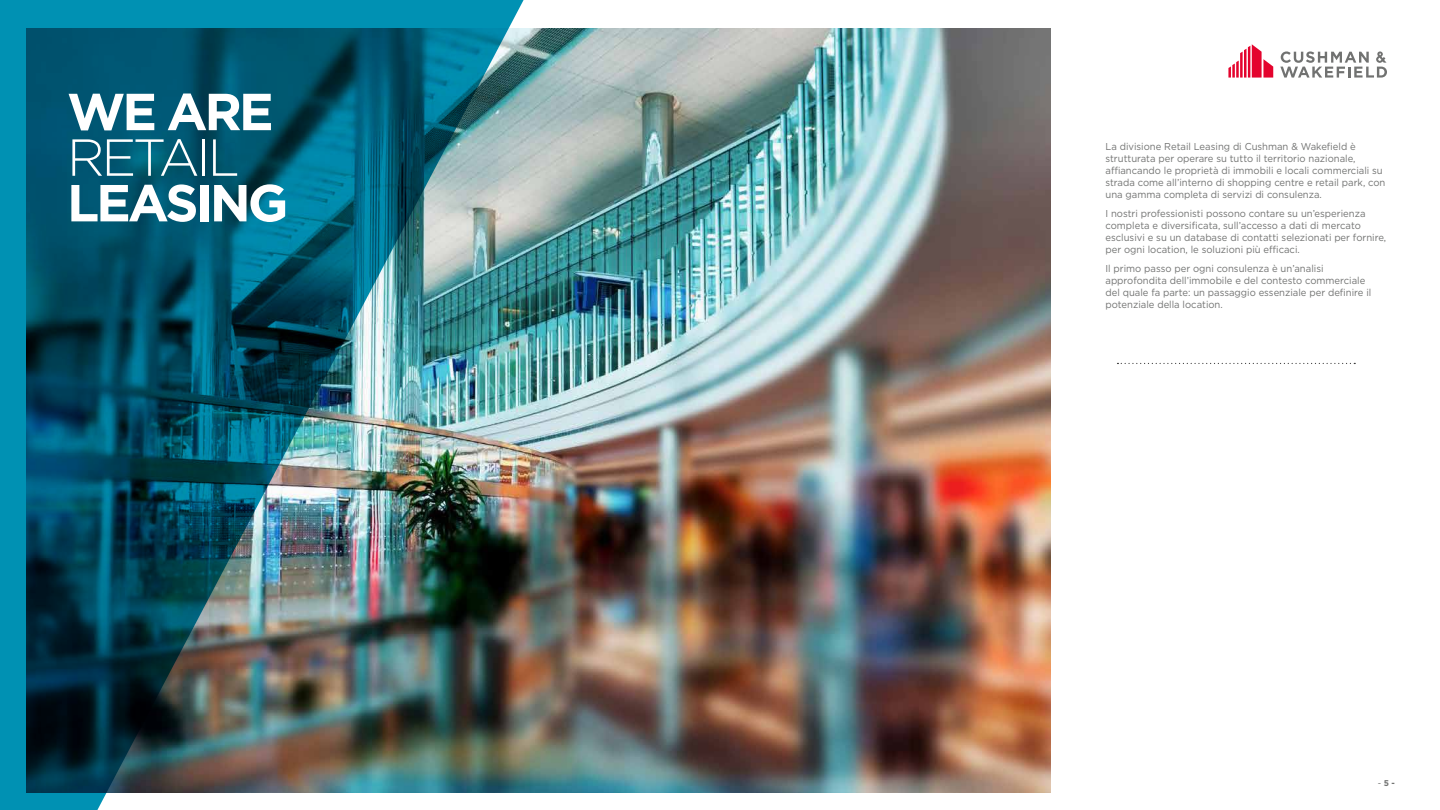
<style>
.page{position:relative;width:1440px;height:810px;background:#fff}
.page>*{position:absolute;margin:0;border:0;box-sizing:border-box;transform-origin:0 0}
.t1{font:700 52px "Gotham";letter-spacing:-.06em;color:#fff}
.t2{font:300 52px "Gotham";letter-spacing:-.06em;color:#fff}
.t3{font:10px/12px "Gotham";color:#717271;scale:.95 1}
.t4{font:700 8.38px "Gotham";color:#717271}
.s1{font-weight:400}
</style>
<div class="page">
<svg style="left:1228px;top:44px;width:45px;height:34px"></svg>
<svg style="left:1280px;top:51px;width:107px;height:27px"></svg>
<img style="left:530px;top:28px;width:521px;height:764px">
<img style="left:0;top:0;width:530px;height:810px">
<svg style="left:1117px;top:363px;width:238px;height:1px"></svg>
<h1 class="t1" style="left:67px;top:77px;width:208px">WE ARE</h1>
<h1 class="t2" style="left:67px;top:125px;width:174px">RETAIL</h1>
<h1 class="t1" style="left:67px;top:169px;width:223px">LEASING</h1>
<p class="t3" style="left:1106px;top:140px;width:296px">La divisione Retail Leasing di Cushman &amp; Wakefield è strutturata per operare su tutto il territorio nazionale, affiancando le proprietà di immobili e locali commerciali su strada come all’interno di shopping centre e retail park, con una gamma completa di servizi di consulenza.</p>
<p class="t3" style="left:1106px;top:207px;width:297px">I nostri professionisti possono contare su un’esperienza completa e diversificata, sull’accesso a dati di mercato esclusivi e su un database di contatti selezionati per fornire, per ogni location, le soluzioni più efficaci.</p>
<p class="t3" style="left:1106px;top:262px;width:281px">Il primo passo per ogni consulenza è un’analisi approfondita dell’immobile e del contesto commerciale del quale fa parte: un passaggio essenziale per definire il potenziale della location.</p>
<p class="t4" style="left:1378px;top:777px;width:19px"><span class="s1">-</span> 5 -</p>
</div>
